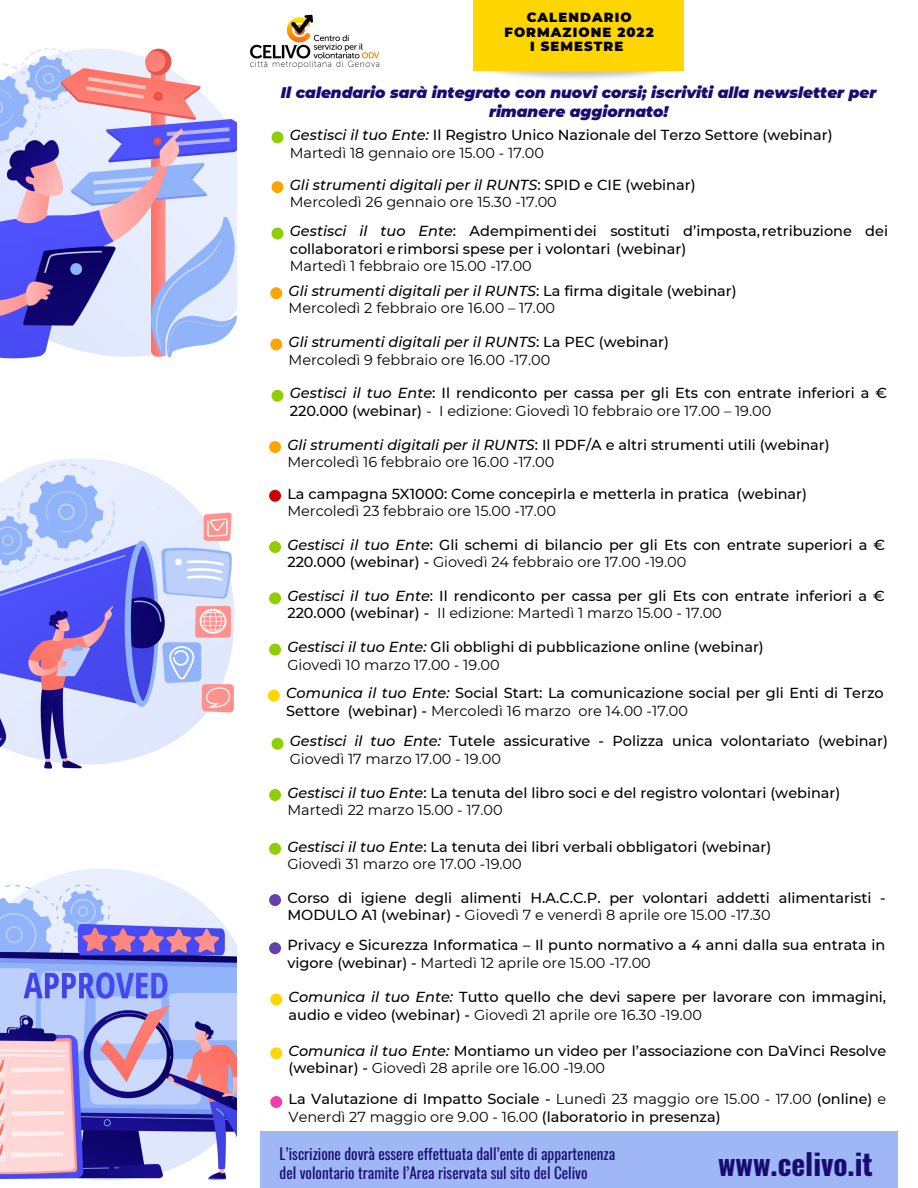
<style>
.page{position:relative;width:918px;height:1188px;background:#fff}
.page>*{position:absolute;margin:0;border:0;box-sizing:border-box;transform-origin:0 0}
.t1{font:700 29.4px "Oswald";color:#190c71}
.t2{font:15.3px/19.2px "Oswald";color:#190c71}
.t3{font:italic 900 15.3px/19.2px "Montserrat";color:#190c71;text-align:center}
.t4{font:500 14.55px/17.4px "Montserrat";color:#000}
.t5{font:14.55px "Montserrat";color:#000}
.t6{font:italic 500 14.55px "Montserrat";color:#000}
.t7{font:900 13.2px/14.4px "Montserrat";letter-spacing:.08em;color:#000;text-align:center}
.s1{font-style:italic}
.s2{font-style:normal}
.s3{font-weight:400}
</style>
<div class="page">
<img style="left:491px;top:51px;width:193px;height:28px">
<img style="left:683px;top:0;width:1px;height:15px">
<div style="left:473px;top:0;width:210px;height:71px;background:#ffd600"></div>
<div style="left:260px;top:1132px;width:638px;height:56px;background:#a0b7f5"></div>
<img style="left:250px;top:14px;width:130px;height:55px">
<img style="left:0;top:48px;width:236px;height:1133px">
<div style="left:272px;top:131px;width:11px;height:12px;background:#8fce00;border-radius:50%"></div>
<div style="left:270px;top:287px;width:12px;height:12px;background:#ffa500;border-radius:50%"></div>
<div style="left:272px;top:181px;width:11px;height:12px;background:#ffa500;border-radius:50%"></div>
<div style="left:270px;top:339px;width:12px;height:11px;background:#ffa500;border-radius:50%"></div>
<div style="left:269px;top:441px;width:12px;height:12px;background:#ffa500;border-radius:50%"></div>
<div style="left:269px;top:541px;width:12px;height:12px;background:#8fce00;border-radius:50%"></div>
<div style="left:269px;top:644px;width:12px;height:12px;background:#8fce00;border-radius:50%"></div>
<div style="left:269px;top:789px;width:12px;height:12px;background:#8fce00;border-radius:50%"></div>
<div style="left:269px;top:592px;width:12px;height:12px;background:#8fce00;border-radius:50%"></div>
<div style="left:272px;top:390px;width:11px;height:12px;background:#8fce00;border-radius:50%"></div>
<div style="left:269px;top:843px;width:12px;height:12px;background:#8fce00;border-radius:50%"></div>
<div style="left:269px;top:894px;width:12px;height:12px;background:#6141ac;border-radius:50%"></div>
<div style="left:270px;top:994px;width:12px;height:11px;background:#ffd600;border-radius:50%"></div>
<div style="left:270px;top:1047px;width:12px;height:12px;background:#ffd600;border-radius:50%"></div>
<div style="left:269px;top:490px;width:12px;height:12px;background:#c00;border-radius:50%"></div>
<div style="left:272px;top:228px;width:11px;height:11px;background:#8fce00;border-radius:50%"></div>
<div style="left:269px;top:942px;width:12px;height:12px;background:#6141ac;border-radius:50%"></div>
<div style="left:268px;top:690px;width:12px;height:12px;background:#ffd600;border-radius:50%"></div>
<div style="left:272px;top:738px;width:11px;height:12px;background:#8fce00;border-radius:50%"></div>
<div style="left:270px;top:1096px;width:12px;height:12px;background:#f43aac;border-radius:50%"></div>
<p class="t7" style="left:504px;top:10px;width:151px">CALENDARIO<br>FORMAZIONE 2022</p>
<p class="t7" style="left:530px;top:39px;width:95px">I SEMESTRE</p>
<p class="t3" style="left:281px;top:83px;width:597px">Il calendario sarà integrato con nuovi corsi; iscriviti alla newsletter per rimanere aggiornato!</p>
<p class="t4" style="left:290px;top:126px;width:544px"><span class="s1">Gestisci il tuo Ente:</span> Il Registro Unico Nazionale del Terzo Settore (webinar)</p>
<p class="t5" style="left:290px;top:143px;width:256px">Martedì 18 gennaio ore 15.00 - 17.00</p>
<p class="t6" style="left:290px;top:176px;width:407px">Gli strumenti digitali per il RUNTS<span class="s2">: SPID e CIE (webinar)</span></p>
<p class="t5" style="left:290px;top:193px;width:269px">Mercoledì 26 gennaio ore 15.30 -17.00</p>
<p class="t4" style="left:290px;top:222px;width:600px"><span class="s1">Gestisci il tuo Ente</span>: Adempimentidei sostituti d’imposta, retribuzione dei collaboratori erimborsi spese per i volontari (webinar)</p>
<p class="t5" style="left:290px;top:257px;width:244px">Martedì 1 febbraio ore 15.00 -17.00</p>
<p class="t6" style="left:289px;top:282px;width:450px">Gli strumenti digitali per il RUNTS<span class="s2">: La firma digitale (webinar)</span></p>
<p class="t5" style="left:289px;top:299px;width:268px">Mercoledì 2 febbraio ore 16.00 – 17.00</p>
<p class="t6" style="left:289px;top:333px;width:382px">Gli strumenti digitali per il RUNTS<span class="s2">: La PEC (webinar)</span></p>
<p class="t5" style="left:289px;top:351px;width:263px">Mercoledì 9 febbraio ore 16.00 -17.00</p>
<p class="t4" style="left:290px;top:385px;width:599px"><span class="s1">Gestisci il tuo Ente</span>: Il rendiconto per cassa per gli Ets con entrate inferiori a €<br>220.000 (webinar) <span class="s3">- I edizione: Giovedì 10 febbraio ore 17.00 – 19.00</span></p>
<p class="t4" style="left:287px;top:436px;width:544px"><span class="s1">Gli strumenti digitali per il RUNTS</span>: Il PDF/A e altri strumenti utili (webinar)</p>
<p class="t5" style="left:287px;top:453px;width:268px">Mercoledì 16 febbraio ore 16.00 -17.00</p>
<p class="t4" style="left:287px;top:485px;width:521px">La campagna 5X1000: Come concepirla e metterla in pratica (webinar)</p>
<p class="t5" style="left:287px;top:502px;width:270px">Mercoledì 23 febbraio ore 15.00 -17.00</p>
<p class="t4" style="left:287px;top:536px;width:599px"><span class="s1">Gestisci il tuo Ente</span>: Gli schemi di bilancio per gli Ets con entrate superiori a €<br>220.000 (webinar) - <span class="s3">Giovedì 24 febbraio ore 17.00 -19.00</span></p>
<p class="t4" style="left:287px;top:587px;width:599px"><span class="s1">Gestisci il tuo Ente</span>: Il rendiconto per cassa per gli Ets con entrate inferiori a €<br>220.000 (webinar) - <span class="s3">II edizione: Martedì 1 marzo 15.00 - 17.00</span></p>
<p class="t4" style="left:287px;top:638px;width:478px"><span class="s1">Gestisci il tuo Ente:</span> Gli obblighi di pubblicazione online (webinar)</p>
<p class="t5" style="left:287px;top:656px;width:214px">Giovedì 10 marzo 17.00 - 19.00</p>
<p class="t4" style="left:286px;top:685px;width:599px"><span class="s1">Comunica il tuo Ente:</span> Social Start: La comunicazione social per gli Enti di Terzo<br>Settore (webinar) - <span class="s3">Mercoledì 16 marzo ore 14.00 -17.00</span></p>
<p class="t4" style="left:290px;top:733px;width:600px"><span class="s1">Gestisci il tuo Ente:</span> Tutele assicurative - Polizza unica volontariato (webinar)<br><span class="s3">Giovedì 17 marzo 17.00 - 19.00</span></p>
<p class="t4" style="left:287px;top:784px;width:555px"><span class="s1">Gestisci il tuo Ente</span>: La tenuta del libro soci e del registro volontari (webinar)</p>
<p class="t5" style="left:287px;top:801px;width:217px">Martedì 22 marzo 15.00 - 17.00</p>
<p class="t4" style="left:287px;top:838px;width:485px"><span class="s1">Gestisci il tuo Ente</span>: La tenuta dei libri verbali obbligatori (webinar)</p>
<p class="t5" style="left:287px;top:855px;width:236px">Giovedì 31 marzo ore 17.00 -19.00</p>
<p class="t4" style="left:287px;top:889px;width:600px">Corso di igiene degli alimenti H.A.C.C.P. per volontari addetti alimentaristi -<br>MODULO A1 (webinar) - <span class="s3">Giovedì 7 e venerdì 8 aprile ore 15.00 -17.30</span></p>
<p class="t4" style="left:287px;top:936px;width:600px;line-height:18px">Privacy e Sicurezza Informatica – Il punto normativo a 4 anni dalla sua entrata in vigore (webinar) - <span class="s3">Martedì 12 aprile ore 15.00 -17.00</span></p>
<p class="t4" style="left:289px;top:988px;width:599px"><span class="s1">Comunica il tuo Ente:</span> Tutto quello che devi sapere per lavorare con immagini, audio e video (webinar) - <span class="s3">Giovedì 21 aprile ore 16.30 -19.00</span></p>
<p class="t4" style="left:289px;top:1042px;width:599px"><span class="s1">Comunica il tuo Ente:</span> Montiamo un video per l’associazione con DaVinci Resolve (webinar) - <span class="s3">Giovedì 28 aprile ore 16.00 -19.00</span></p>
<p class="t4" style="left:289px;top:1090px;width:599px;line-height:18px">La Valutazione di Impatto Sociale - <span class="s3">Lunedì 23 maggio ore 15.00 - 17.00</span> (online) <span class="s3">e<br>Venerdì 27 maggio ore 9.00 - 16.00</span> (laboratorio in presenza)</p>
<p class="t2" style="left:280px;top:1144px;width:337px">L’iscrizione dovrà essere effettuata dall’ente di appartenenza del volontario tramite l’Area riservata sul sito del Celivo</p>
<p class="t1" style="left:718px;top:1141px;width:156px">www.celivo.it</p>
</div>
